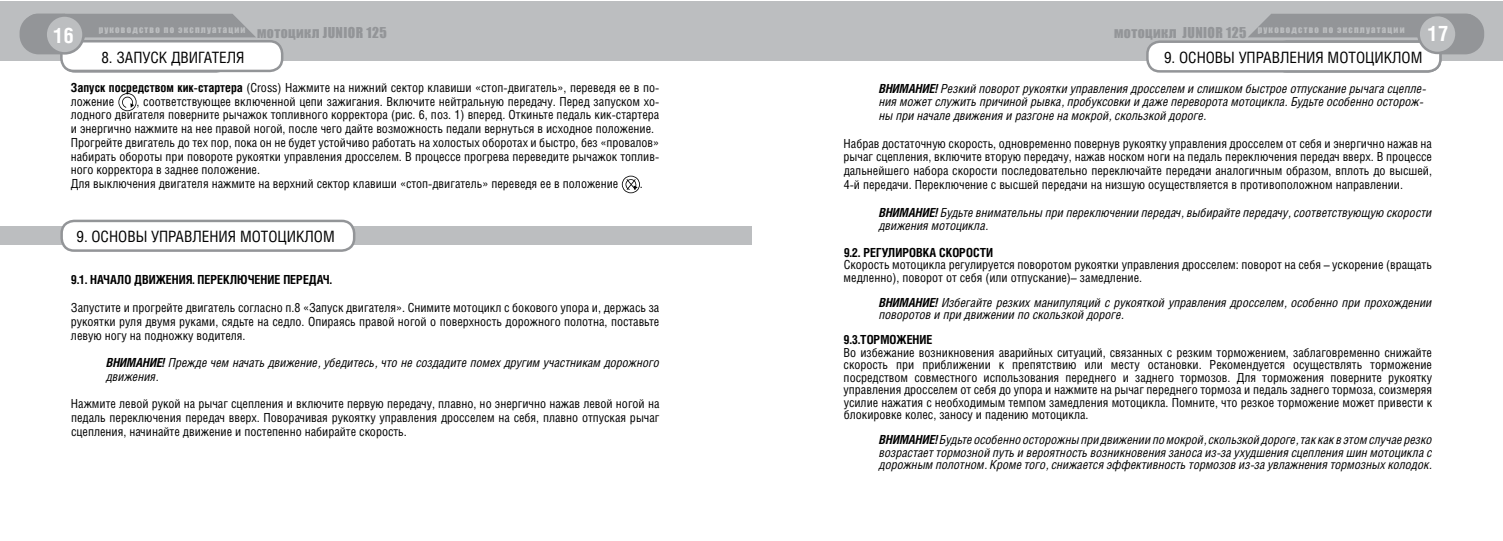
<style>
.page{position:relative;width:1503px;height:541px;background:#fff}
.page>*{position:absolute;margin:0;border:0;box-sizing:border-box;transform-origin:0 0}
.t1{font:700 21.25px "Helios Cond";color:#fff}
.t2{font:15.62px "Helios Cond";color:#000}
.t3{font:13.75px "Impact";letter-spacing:.03em;color:#939598}
.t4{font:12.5px/13.8px "Helios Cond";color:#000;text-align:justify}
.t5{font:italic 12.5px/13.8px "Helios Cond";color:#000}
.t6{font:700 12.5px "Helios Cond";color:#000}
.t7{font:8.75px "Impact";letter-spacing:.14em;color:#bcbec0}
.s1{font-weight:700}
</style>
<div class="page">
<div style="left:0;top:1px;width:751px;height:59px;background:#bcbec0"></div>
<svg style="left:20px;top:14px;width:236px;height:40px;background:#999b9d"></svg>
<div style="left:751px;top:1px;width:751px;height:59px;background:#bcbec0"></div>
<svg style="left:1248px;top:14px;width:236px;height:40px;background:#989a9d"></svg>
<div style="left:61px;top:40px;width:169px;height:33px;border:2px solid #939598;border-radius:12px"></div>
<div style="left:46px;top:15px;width:38px;height:38px;background:#939598;border-radius:50%"></div>
<div style="left:45px;top:14px;width:40px;height:40px;border:2px solid #939598;border-radius:50%"></div>
<svg style="left:118px;top:93px;width:18px;height:18px"></svg>
<svg style="left:622px;top:175px;width:18px;height:18px"></svg>
<div style="left:61px;top:41px;width:221px;height:30px;background:#fff;border-radius:12px"></div>
<div style="left:60px;top:40px;width:223px;height:32px;border:2px solid #939598;border-radius:12px"></div>
<div style="left:46px;top:16px;width:37px;height:37px;background:#bcbec0;border-radius:50%"></div>
<div style="left:44px;top:14px;width:41px;height:41px;border:2px solid #939598;border-radius:50%"></div>
<div style="left:1147px;top:42px;width:293px;height:29px;background:#fff;border-radius:12px"></div>
<div style="left:1146px;top:40px;width:295px;height:33px;border:2px solid #939598;border-radius:12px"></div>
<div style="left:1418px;top:15px;width:38px;height:38px;background:#bcbec0;border-radius:50%"></div>
<div style="left:1417px;top:14px;width:40px;height:40px;border:2px solid #939598;border-radius:50%"></div>
<div style="left:0;top:226px;width:751px;height:19px;background:#bcbec0"></div>
<div style="left:62px;top:221px;width:292px;height:29px;background:#fff;border-radius:12px"></div>
<div style="left:60px;top:219px;width:295px;height:33px;border:2px solid #939598;border-radius:12px"></div>
<h1 class="t1" style="left:1427px;top:21px;width:22px">17</h1>
<p class="t3" style="left:257px;top:22px;width:131px">мотоцикл JUNIOR 125</p>
<p class="t3" style="left:1114px;top:22px;width:134px">мотоцикл JUNIOR 125</p>
<p class="t7" style="left:99px;top:23px;width:148px">руководство по эксплуатации</p>
<p class="t7" style="left:1257px;top:23px;width:148px">руководство по эксплуатации</p>
<p class="t2" style="left:98px;top:49px;width:98px">ПРЕДИСЛОВИЕ</p>
<p class="t2" style="left:1310px;top:49px;width:98px">ПРЕДИСЛОВИЕ</p>
<p class="t4" style="left:71px;top:80px;width:590px"><span class="s1">Запуск посредством кик-стартера</span> (Cross) Нажмите на нижний сектор клавиши «стоп-двигатель», переведя ее в по&shy;ложение</p>
<h1 class="t1" style="left:53px;top:23px;width:22px">16</h1>
<p class="t2" style="left:101px;top:48px;width:145px">8. Запуск двигателя</p>
<p class="t2" style="left:1164px;top:48px;width:257px">9. Основы управления мотоциклом</p>
<p class="t5" style="left:879px;top:81px;width:548px"><span class="s1">Внимание!</span> Резкий поворот рукоятки управления дросселем и слишком быстрое отпускание рычага сцепле&shy;ния может служить причиной рывка, пробуксовки и даже переворота мотоцикла. Будьте особенно осторож&shy;ны при начале движения и разгоне на мокрой, скользкой дороге.</p>
<p class="t4" style="left:843px;top:136px;width:590px">Набрав достаточную скорость, одновременно повернув рукоятку управления дросселем от себя и энергично нажав на рычаг сцепления, включите вторую передачу, нажав носком ноги на педаль переключения передач вверх. В процессе дальнейшего набора скорости последовательно переключайте передачи аналогичным образом, вплоть до высшей, 4-й передачи. Переключение с высшей передачи на низшую осуществляется в противоположном направлении.</p>
<p class="t5" style="left:879px;top:205px;width:554px"><span class="s1">Внимание!</span> Будьте внимательны при переключении передач, выбирайте передачу, соответствующую скорости движения мотоцикла.</p>
<p class="t6" style="left:843px;top:244px;width:104px">9.2. Регулировка скорост</p>
<p class="t6" style="left:986px;top:244px;width:8px">и</p>
<p class="t4" style="left:843px;top:258px;width:590px;line-height:12.5px">Скорость мотоцикла регулируется поворотом рукоятки управления дросселем: поворот на себя – ускорение (вращать медленно), поворот от себя (или отпускание)– замедление.</p>
<p class="t5" style="left:879px;top:295px;width:554px;line-height:12.5px"><span class="s1">Внимание!</span> Избегайте резких манипуляций с рукояткой управления дросселем, особенно при прохождении поворотов и при движении по скользкой дороге.</p>
<p class="t6" style="left:843px;top:332px;width:90px">9.3.Торможение</p>
<p class="t4" style="left:843px;top:345px;width:590px;line-height:12.5px">Во избежание возникновения аварийных ситуаций, связанных с резким торможением, заблаговременно снижайте скорость при приближении к препятствию или месту остановки. Рекомендуется осуществлять торможение посредством совместного использования переднего и заднего тормозов. Для торможения поверните рукоятку управления дросселем от себя до упора и нажмите на рычаг переднего тормоза и педаль заднего тормоза, соизмеряя усилие нажатия с необходимым темпом замедления мотоцикла. Помните, что резкое торможение может привести к блокировке колес, заносу и падению мотоцикла.</p>
<p class="t5" style="left:879px;top:433px;width:554px;line-height:12.5px;text-align:justify"><span class="s1">Внимание!</span> Будьте особенно осторожны при движении по мокрой, скользкой дороге, так как в этом случае резко возрастает тормозной путь и вероятность возникновения заноса из-за ухудшения сцепления шин мотоцикла с дорожным полотном. Кроме того, снижается эффективность тормозов из-за увлажнения тормозных колодок.</p>
<p class="t4" style="left:71px;top:94px;width:590px;text-align:left;text-indent:66px">, соответствующее включенной цепи зажигания. Включите нейтральную передачу. Перед запуском хо&shy;лодного двигателя поверните рычажок топливного корректора (рис. 6, поз. 1) вперед. Откиньте педаль кик-стартера и энергично нажмите на нее правой ногой, после чего дайте возможность педали вернуться в исходное положение.<br>Прогрейте двигатель до тех пор, пока он не будет устойчиво работать на холостых оборотах и быстро, без «провалов» набирать обороты при повороте рукоятки управления дросселем. В процессе прогрева переведите рычажок топлив&shy;ного корректора в заднее положение.<br>Для выключения двигателя нажмите на верхний сектор клавиши «стоп-двигатель» переведя ее в положение</p>
<p class="t4" style="left:640px;top:176px;width:4px">.</p>
<p class="t2" style="left:76px;top:227px;width:257px">9. Основы управления мотоциклом</p>
<p class="t6" style="left:71px;top:272px;width:262px">9.1. Начало движения. Переключение передач.</p>
<p class="t4" style="left:71px;top:300px;width:590px">Запустите и прогрейте двигатель согласно п.8 «Запуск двигателя». Снимите мотоцикл с бокового упора и, держась за рукоятки руля двумя руками, сядьте на седло. Опираясь правой ногой о поверхность дорожного полотна, поставьте левую ногу на подножку водителя.</p>
<p class="t5" style="left:106px;top:355px;width:554px"><span class="s1">Внимание!</span> Прежде чем начать движение, убедитесь, что не создадите помех другим участникам дорожного движения.</p>
<p class="t4" style="left:71px;top:396px;width:590px">Нажмите левой рукой на рычаг сцепления и включите первую передачу, плавно, но энергично нажав левой ногой на педаль переключения передач вверх. Поворачивая рукоятку управления дросселем на себя, плавно отпуская рычаг сцепления, начинайте движение и постепенно набирайте скорость.</p>
</div>
